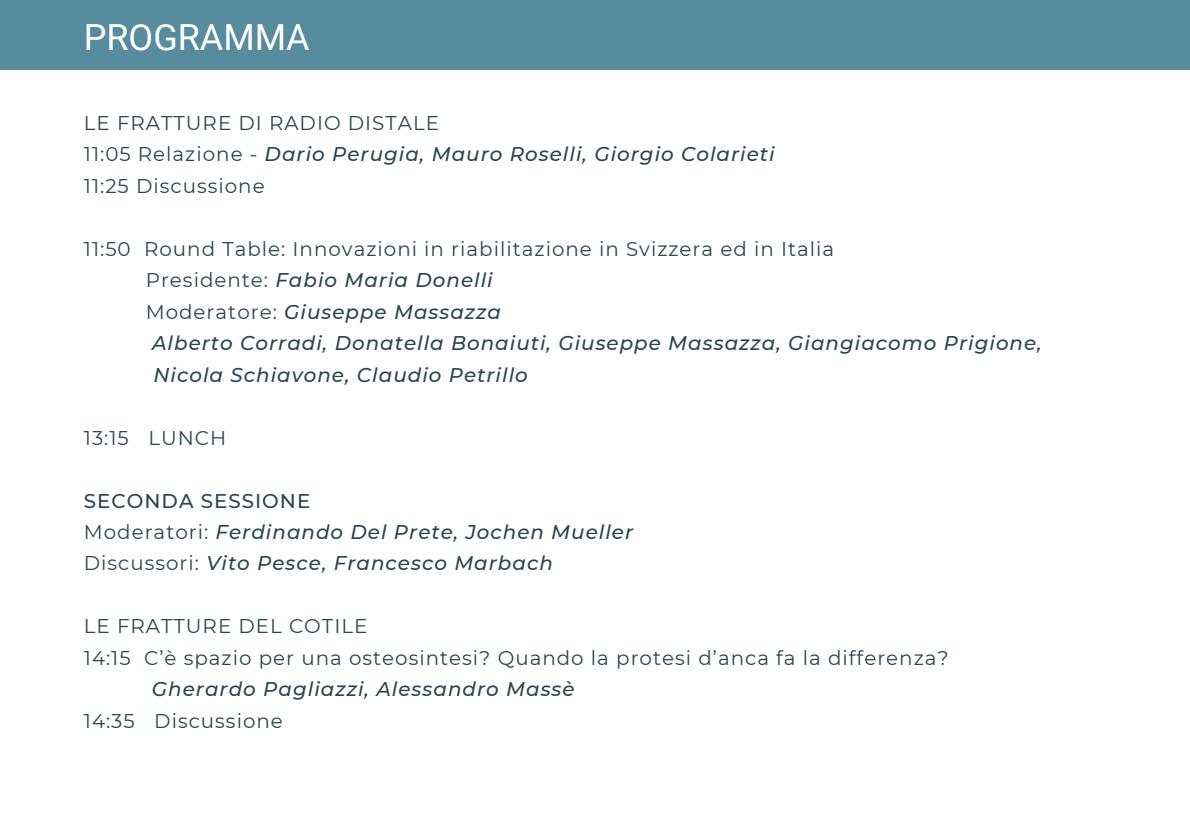
<style>
.page{position:relative;width:1190px;height:839px;background:#fff}
.page>*{position:absolute;margin:0;border:0;box-sizing:border-box;transform-origin:0 0}
.t1{font:36px "Roboto";color:#fff}
.t2{font:italic 500 19.8px "Montserrat";letter-spacing:.05em;color:#29474f}
.t3{font:19.8px "Montserrat";letter-spacing:.05em;color:#29474f}
.t4{font:500 19.8px "Montserrat";letter-spacing:.05em;color:#29474f}
.s1{font-weight:400;font-style:normal}
</style>
<div class="page">
<div style="left:0;top:0;width:1190px;height:69px;background:#578c9f"></div>
<p class="t1" style="left:84px;top:16px;width:227px">PROGRAMMA</p>
<p class="t3" style="left:84px;top:110px;width:357px">LE FRATTURE DI RADIO DISTALE</p>
<p class="t2" style="left:84px;top:142px;width:692px"><span class="s1">11:05 Relazione -</span> Dario Perugia, Mauro Roselli, Giorgio Colarieti</p>
<p class="t3" style="left:84px;top:173px;width:182px">11:25 Discussione</p>
<p class="t3" style="left:84px;top:236px;width:752px">11:50 Round Table: Innovazioni in riabilitazione in Svizzera ed in Italia</p>
<p class="t2" style="left:146px;top:268px;width:348px"><span class="s1">Presidente:</span> Fabio Maria Donelli</p>
<p class="t2" style="left:146px;top:299px;width:357px"><span class="s1">Moderatore:</span> Giuseppe Massazza</p>
<p class="t2" style="left:152px;top:331px;width:891px">Alberto Corradi, Donatella Bonaiuti, Giuseppe Massazza, Giangiacomo Prigione,</p>
<p class="t2" style="left:154px;top:362px;width:376px">Nicola Schiavone, Claudio Petrillo</p>
<p class="t3" style="left:84px;top:425px;width:144px">13:15 LUNCH</p>
<p class="t4" style="left:84px;top:488px;width:228px">SECONDA SESSIONE</p>
<p class="t2" style="left:84px;top:520px;width:551px"><span class="s1">Moderatori:</span> Ferdinando Del Prete, Jochen Mueller</p>
<p class="t2" style="left:84px;top:551px;width:471px"><span class="s1">Discussori:</span> Vito Pesce, Francesco Marbach</p>
<p class="t3" style="left:84px;top:614px;width:285px">LE FRATTURE DEL COTILE</p>
<p class="t3" style="left:84px;top:645px;width:866px">14:15 C’è spazio per una osteosintesi? Quando la protesi d’anca fa la differenza?</p>
<p class="t2" style="left:152px;top:677px;width:424px">Gherardo Pagliazzi, Alessandro Massè</p>
<p class="t3" style="left:84px;top:708px;width:201px">14:35 Discussione</p>
</div>
